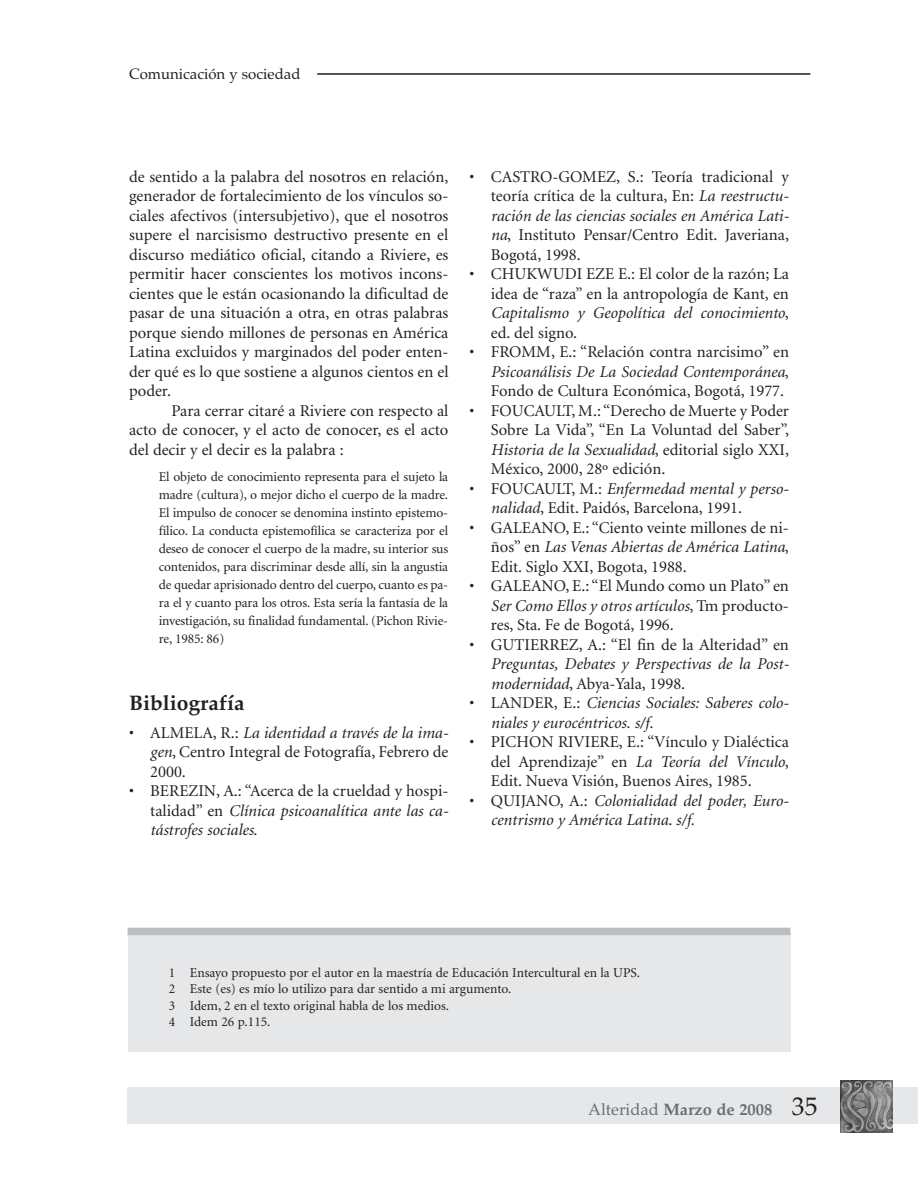
<style>
.page{position:relative;width:918px;height:1188px;background:#fff}
.page>*{position:absolute;margin:0;border:0;box-sizing:border-box;transform-origin:0 0}
.t1{font:700 21px "Palatino";color:#231f20}
.t2{font:16.5px/19.5px "Minion";color:#231f20;text-align:justify}
.t3{font:italic 16.5px/19.5px "Minion";color:#231f20}
.t4{font:700 16.5px "Palatino";color:#6c6d70}
.t5{font:15px "Palatino";color:#231f20}
.t6{font:13.5px/18px "Minion";color:#231f20;text-align:justify}
.s1{font-style:italic}
.s2{font-style:normal}
.s3{font-weight:400}
.s4{font-weight:400;font-size:25.5px;color:#231f20}
</style>
<div class="page">
<div style="left:128px;top:1087px;width:790px;height:37px;background:#e6e7e9"></div>
<hr style="left:317px;top:73px;width:493px;height:2px;background:#231f20">
<img style="left:840px;top:1080px;width:53px;height:52px">
<div style="left:128px;top:932px;width:662px;height:120px;background:#e6e7e9"></div>
<div style="left:128px;top:928px;width:662px;height:7px;background:#bcbdc0"></div>
<p class="t5" style="left:129px;top:65px;width:173px">Comunicación y sociedad</p>
<p class="t2" style="left:129px;top:168px;width:321px">de sentido a la palabra del nosotros en relación, generador de fortalecimiento de los vínculos so&shy;ciales afectivos (intersubjetivo), que el nosotros supere el narcisismo destructivo presente en el discurso mediático oficial, citando a Riviere, es permitir hacer conscientes los motivos incons&shy;cientes que le están ocasionando la dificultad de pasar de una situación a otra, en otras palabras porque siendo millones de personas en América Latina excluidos y marginados del poder enten&shy;der qué es lo que sostiene a algunos cientos en el poder.</p>
<p class="t2" style="left:129px;top:402px;width:321px;text-indent:43px">Para cerrar citaré a Riviere con respecto al acto de conocer, y el acto de conocer, es el acto del decir y el decir es la palabra :</p>
<p class="t6" style="left:159px;top:469px;width:291px">El objeto de conocimiento representa para el sujeto la madre (cultura), o mejor dicho el cuerpo de la madre.<br>El impulso de conocer se denomina instinto epistemo&shy;fílico. La conducta epistemofílica se caracteriza por el deseo de conocer el cuerpo de la madre, su interior sus contenidos, para discriminar desde allí, sin la angustia de quedar aprisionado dentro del cuerpo, cuanto es pa&shy;ra el y cuanto para los otros. Esta sería la fantasía de la investigación, su finalidad fundamental. (Pichon Rivie&shy;re, 1985: 86)</p>
<p class="t1" style="left:129px;top:690px;width:117px">Bibliografía</p>
<p class="t2" style="left:150px;top:724px;width:300px;text-indent:-21px">• ALMELA, R.: <span class="s1">La identidad a través de la ima&shy;gen</span>, Centro Integral de Fotografía, Febrero de 2000.</p>
<p class="t2" style="left:150px;top:782px;width:300px;text-indent:-21px">• BEREZIN, A.: “Acerca de la crueldad y hospi&shy;talidad” en <span class="s1">Clínica psicoanalítica ante las ca&shy;tástrofes sociales</span>.</p>
<p class="t2" style="left:491px;top:168px;width:300px;text-indent:-21px">• CASTRO-GOMEZ, S.: Teoría tradicional y teoría crítica de la cultura, En: <span class="s1">La reestructu&shy;ración de las ciencias sociales en América Lati&shy;na</span>, Instituto Pensar/Centro Edit. Javeriana, Bogotá, 1998.</p>
<p class="t2" style="left:491px;top:265px;width:300px;text-indent:-21px">• CHUKWUDI EZE E.: El color de la razón; La idea de “raza” en la antropología de Kant, en <span class="s1">Capitalismo y Geopolítica del conocimiento</span>, ed. del signo.</p>
<p class="t2" style="left:491px;top:343px;width:300px;text-indent:-21px">• FROMM, E.: “Relación contra narcisimo” en <span class="s1">Psicoanálisis De La Sociedad Contemporánea</span>, Fondo de Cultura Económica, Bogotá, 1977.</p>
<p class="t2" style="left:491px;top:402px;width:300px;text-indent:-21px">• FOUCAULT, M.: “Derecho de Muerte y Poder Sobre La Vida”, “En La Voluntad del Saber”, <span class="s1">Historia de la Sexualidad</span>, editorial siglo XXI, México, 2000, 28º edición.</p>
<p class="t2" style="left:491px;top:480px;width:300px;text-indent:-21px">• FOUCAULT, M.: <span class="s1">Enfermedad mental y perso&shy;nalidad</span>, Edit. Paidós, Barcelona, 1991.</p>
<p class="t2" style="left:491px;top:519px;width:300px;text-indent:-21px">• GALEANO, E.: “Ciento veinte millones de ni&shy;ños” en <span class="s1">Las Venas Abiertas de América Latina</span>, Edit. Siglo XXI, Bogota, 1988.</p>
<p class="t2" style="left:491px;top:577px;width:300px;text-indent:-21px">• GALEANO, E.: “El Mundo como un Plato” en <span class="s1">Ser Como Ellos y otros artículos</span>, Tm producto&shy;res, Sta. Fe de Bogotá, 1996.</p>
<p class="t2" style="left:470px;top:636px;width:321px">• GUTIERREZ, A.: “El fin de la Alteridad” en</p>
<p class="t3" style="left:491px;top:655px;width:300px">Preguntas, Debates y Perspectivas de la Post&shy;modernidad<span class="s2">, Abya-Yala, 1998.</span></p>
<p class="t3" style="left:491px;top:694px;width:300px;text-indent:-21px"><span class="s2">• LANDER, E.:</span> Ciencias Sociales: Saberes colo&shy;niales y eurocéntricos. s/f.</p>
<p class="t2" style="left:491px;top:733px;width:300px;text-indent:-21px">• PICHON RIVIERE, E.: “Vínculo y Dialéctica del Aprendizaje” en <span class="s1">La Teoría del Vínculo</span>, Edit. Nueva Visión, Buenos Aires, 1985.</p>
<p class="t3" style="left:491px;top:792px;width:300px;text-indent:-21px"><span class="s2">• QUIJANO, A.:</span> Colonialidad del poder, Euro&shy;centrismo y América Latina<span class="s2">.</span> s/f.</p>
<p class="t6" style="left:169px;top:965px;width:473px;line-height:16.5px;text-align:left">1 Ensayo propuesto por el autor en la maestría de Educación Intercultural en la UPS.<br>2 Este (es) es mío lo utilizo para dar sentido a mi argumento.<br>3 Idem, 2 en el texto original habla de los medios.<br>4 Idem 26 p.115.</p>
<p class="t4" style="left:588px;top:1100px;width:231px"><span class="s3">Alteridad</span> Marzo de 2008 <span class="s4">35</span></p>
</div>
